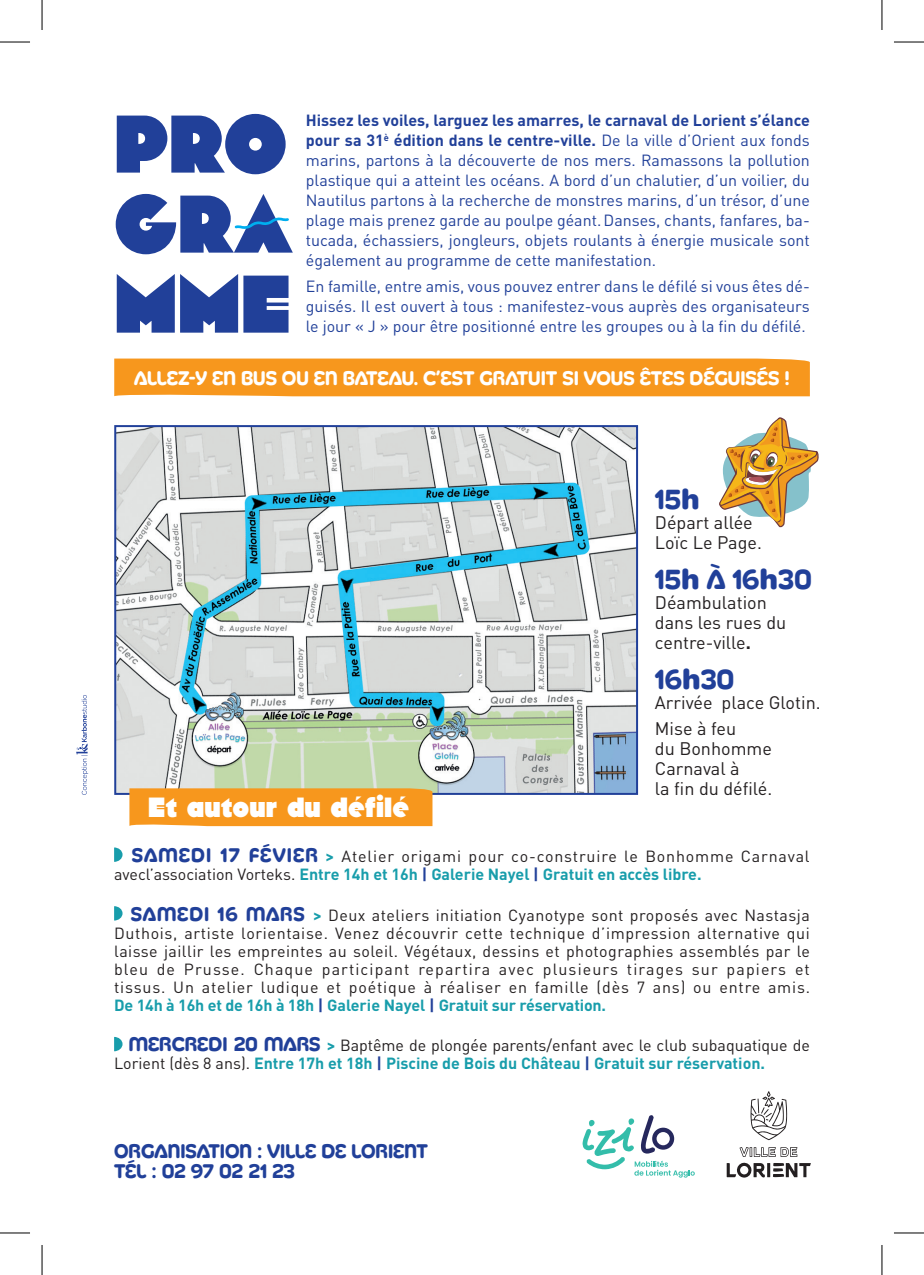
<style>
.page{position:relative;width:924px;height:1275px;background:#fff}
.page>*{position:absolute;margin:0;border:0;box-sizing:border-box;transform-origin:0 0}
.t1{font:900 88px/80px "Arbotek";color:#214099;text-align:justify}
.t2{font:900 30px "Arbotek";color:#fff}
.t3{font:700 28px "Silicone Rg";color:#214099}
.t4{font:700 20px "Silicone Rg";color:#fff}
.t5{font:700 20px/20px "Silicone Rg";color:#214099}
.t6{font:18px/20px "DINOT";color:#231f20}
.t7{font:16px/20px "DIN Pro";color:#214099;text-align:justify}
.t8{font:16px/18px "DINOT";letter-spacing:.05em;color:#231f20}
.t9{font:16px/18px "DINOT";color:#231f20}
.s1{font-weight:700}
.s2{font-family:"Helvetica Rounded LT";font-weight:900}
.s3{font-family:"Silicone Rg";font-weight:700;font-size:20px;color:#214099}
.s4{font-weight:700;color:#189dab}
.s5{font-weight:700;color:#214099}
</style>
<div class="page">
<svg style="left:114px;top:847px;width:8px;height:15px"></svg>
<svg style="left:114px;top:906px;width:8px;height:14px"></svg>
<svg style="left:114px;top:1037px;width:8px;height:14px"></svg>
<img style="left:117px;top:428px;width:517px;height:364px">
<div style="left:114px;top:425px;width:523px;height:370px;border:2px solid #214099"></div>
<div style="left:129px;top:788px;width:303px;height:38px;background:#f7971d"></div>
<div style="left:114px;top:358px;width:695px;height:38px;background:#f7971d"></div>
<svg style="left:76px;top:695px;width:12px;height:100px"></svg>
<svg style="left:234px;top:217px;width:55px;height:12px"></svg>
<svg style="left:719px;top:417px;width:99px;height:111px"></svg>
<svg style="left:750px;top:1091px;width:36px;height:49px"></svg>
<svg style="left:726px;top:1147px;width:84px;height:30px"></svg>
<svg style="left:582px;top:1115px;width:112px;height:62px"></svg>
<hr style="left:0;top:42px;width:30px;height:1px;background:#000">
<hr style="left:893px;top:42px;width:30px;height:1px;background:#000">
<hr style="left:0;top:1232px;width:30px;height:1px;background:#000">
<hr style="left:893px;top:1232px;width:30px;height:1px;background:#000">
<hr style="left:42px;top:0;width:1px;height:30px;background:#000">
<hr style="left:42px;top:1245px;width:1px;height:30px;background:#000">
<hr style="left:881px;top:0;width:1px;height:30px;background:#000">
<hr style="left:881px;top:1245px;width:1px;height:30px;background:#000">
<h1 class="t1" style="left:114px;top:103px;width:180px">PRO GRA MME</h1>
<p class="t7" style="left:306px;top:110px;width:505px"><span class="s1">Hissez les voiles, larguez les amarres, le carnaval de Lorient s’élance pour sa 31</span><sup>è</sup> <span class="s1">édition dans le centre-ville.</span> De la ville d’Orient aux fonds marins, partons à la découverte de nos mers. Ramassons la pollution plastique qui a atteint les océans. A bord d’un chalutier, d’un voilier, du Nautilus partons à la recherche de monstres marins, d’un trésor, d’une plage mais prenez garde au poulpe géant. Danses, chants, fanfares, ba&shy;tucada, échassiers, jongleurs, objets roulants à énergie musicale sont également au programme de cette manifestation.</p>
<p class="t7" style="left:306px;top:275px;width:505px">En famille, entre amis, vous pouvez entrer dans le défilé si vous êtes dé&shy;guisés. Il est ouvert à tous : manifestez-vous auprès des organisateurs le jour « J » pour être positionné entre les groupes ou à la fin du défilé.</p>
<p class="t4" style="left:134px;top:366px;width:656px">ALLEZ-Y EN BUS OU EN BATEAU. C’EST GRATUIT SI VOUS ÊTES DÉGUISÉS !</p>
<h2 class="t2" style="left:148px;top:790px;width:262px">Et autour du défilé</h2>
<h3 class="t3" style="left:654px;top:483px;width:46px">15<span class="s2">h</span></h3>
<p class="t6" style="left:654px;top:512px;width:108px">Départ allée<br>Loïc Le Page.</p>
<h3 class="t3" style="left:654px;top:563px;width:158px">15<span class="s2">h</span> À 16<span class="s2">h</span>30</h3>
<p class="t6" style="left:654px;top:592px;width:133px">Déambulation dans les rues du centre-ville<span class="s1">.</span></p>
<h3 class="t3" style="left:654px;top:663px;width:81px">16<span class="s2">h</span>30</h3>
<p class="t6" style="left:654px;top:689px;width:167px;line-height:25.6px">Arrivée place Glotin.<br>Mise à feu</p>
<p class="t6" style="left:654px;top:737px;width:119px">du Bonhomme<br>Carnaval à<br>la fin du défilé.</p>
<p class="t8" style="left:114px;top:846px;width:696px;text-indent:18px"><span class="s3">SAMEDI 17 FÉVIER</span> <span class="s4">&gt;</span> Atelier origami pour co-construire le Bonhomme Carnaval avecl’association Vorteks. <span class="s4">Entre 14h et 16h</span> <span class="s5">|</span> <span class="s4">Galerie Nayel</span> <span class="s5">|</span> <span class="s4">Gratuit en accès libre.</span></p>
<p class="t8" style="left:114px;top:905px;width:697px;text-align:justify;text-indent:17px"><span class="s3">SAMEDI 16 MARS</span> <span class="s4">&gt;</span> Deux ateliers initiation Cyanotype sont proposés avec Nastasja Duthois, artiste lorientaise. Venez découvrir cette technique d’impression alternative qui laisse jaillir les empreintes au soleil. Végétaux, dessins et photographies assemblés par le bleu de Prusse. Chaque participant repartira avec plusieurs tirages sur papiers et tissus. Un atelier ludique et poétique à réaliser en famille (dès 7 ans) ou entre amis.<br><span class="s4">De 14h à 16h et de 16h à 18h</span> <span class="s5">|</span> <span class="s4">Galerie Nayel</span> <span class="s5">|</span> <span class="s4">Gratuit sur réservation.</span></p>
<p class="t9" style="left:114px;top:1035px;width:697px;text-indent:15px"><span class="s3">MERCREDI 20 MARS</span> <span class="s4">&gt;</span> Baptême de plongée parents/enfant avec le club subaquatique de<br>Lorient (dès 8 ans). <span class="s4">Entre 17h et 18h</span> <span class="s5">|</span> <span class="s4">Piscine de Bois du Château</span> <span class="s5">|</span> <span class="s4">Gratuit sur réservation.</span></p>
<p class="t5" style="left:114px;top:1141px;width:315px">ORGANISATION : VILLE DE LORIENT<br>TÉL : 02 97 02 21 23</p>
</div>
